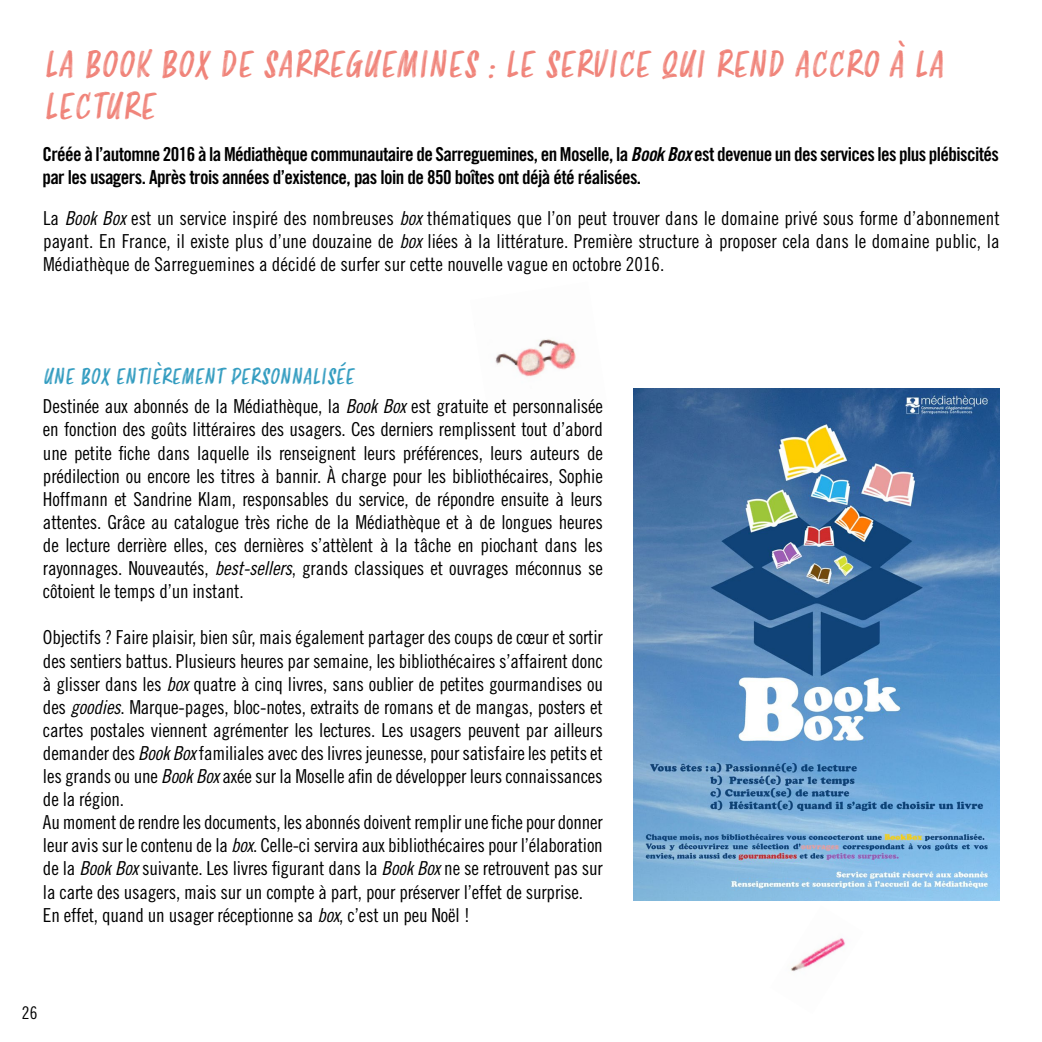
<style>
.page{position:relative;width:1042px;height:1042px;background:#fff}
.page>*{position:absolute;margin:0;border:0;box-sizing:border-box;transform-origin:0 0}
.t1{font:italic 35px/42px "Smoothy";letter-spacing:.03em;color:#f0847a}
.t2{font:italic 21px "Smoothy";letter-spacing:.03em;color:#329cc0}
.t3{font:19.25px/23.1px "Trade Gothic LT Std Cn 18";letter-spacing:-.01em;color:#000;text-align:justify}
.t4{font:19.25px/23.1px "Trade Gothic LT Std Bd Cn 20";letter-spacing:-.03em;color:#000}
.t5{font:17.5px "Trade Gothic LT Std Cn 18";color:#000}
.s1{font-family:"Trade Gothic LT Std Bd Cn 20 Obl"}
.s2{font-family:"Trade Gothic LT Std Cn 18 Obl"}
</style>
<div class="page">
<img style="left:634px;top:388px;width:365px;height:513px">
<img style="left:790px;top:938px;width:56px;height:34px">
<img style="left:495px;top:339px;width:81px;height:38px">
<h1 class="t1" style="left:44px;top:45px;width:900px">LA BOOK BOX DE SARREGUEMINES : LE SERVICE QUI REND ACCRO À LA<br>LECTURE</h1>
<p class="t4" style="left:42px;top:142px;width:958px">Créée à l’automne 2016 à la Médiathèque communautaire de Sarreguemines, en Moselle, la <span class="s1">Book Box</span> est devenue un des services les plus plébiscités par les usagers. Après trois années d’existence, pas loin de 850 boîtes ont déjà été réalisées.</p>
<p class="t3" style="left:43px;top:206px;width:958px">La <span class="s2">Book Box</span> est un service inspiré des nombreuses <span class="s2">box</span> thématiques que l’on peut trouver dans le domaine privé sous forme d’abonnement payant. En France, il existe plus d’une douzaine de <span class="s2">box</span> liées à la littérature. Première structure à proposer cela dans le domaine public, la Médiathèque de Sarreguemines a décidé de surfer sur cette nouvelle vague en octobre 2016.</p>
<p class="t2" style="left:43px;top:361px;width:312px">UNE BOX ENTIÈREMENT PERSONNALISÉE</p>
<p class="t3" style="left:43px;top:395px;width:561px">Destinée aux abonnés de la Médiathèque, la <span class="s2">Book Box</span> est gratuite et personnalisée en fonction des goûts littéraires des usagers. Ces derniers remplissent tout d’abord une petite fiche dans laquelle ils renseignent leurs préférences, leurs auteurs de prédilection ou encore les titres à bannir. À charge pour les bibliothécaires, Sophie Hoffmann et Sandrine Klam, responsables du service, de répondre ensuite à leurs attentes. Grâce au catalogue très riche de la Médiathèque et à de longues heures de lecture derrière elles, ces dernières s’attèlent à la tâche en piochant dans les rayonnages. Nouveautés, <span class="s2">best-sellers</span>, grands classiques et ouvrages méconnus se côtoient le temps d’un instant.</p>
<p class="t3" style="left:43px;top:626px;width:561px;text-align:left">Objectifs ? Faire plaisir, bien sûr, mais également partager des coups de cœur et sortir des sentiers battus. Plusieurs heures par semaine, les bibliothécaires s’affairent donc à glisser dans les <span class="s2">box</span> quatre à cinq livres, sans oublier de petites gourmandises ou des <span class="s2">goodies</span>. Marque-pages, bloc-notes, extraits de romans et de mangas, posters et cartes postales viennent agrémenter les lectures. Les usagers peuvent par ailleurs demander des <span class="s2">Book Box</span> familiales avec des livres jeunesse, pour satisfaire les petits et les grands ou une <span class="s2">Book Box</span> axée sur la Moselle afin de développer leurs connaissances de la région.<br>Au moment de rendre les documents, les abonnés doivent remplir une fiche pour donner leur avis sur le contenu de la <span class="s2">box</span>. Celle-ci servira aux bibliothécaires pour l’élaboration de la <span class="s2">Book Box</span> suivante. Les livres figurant dans la <span class="s2">Book Box</span> ne se retrouvent pas sur la carte des usagers, mais sur un compte à part, pour préserver l’effet de surprise.<br>En effet, quand un usager réceptionne sa <span class="s2">box</span>, c’est un peu Noël !</p>
<p class="t5" style="left:22px;top:1003px;width:17px">26</p>
</div>
